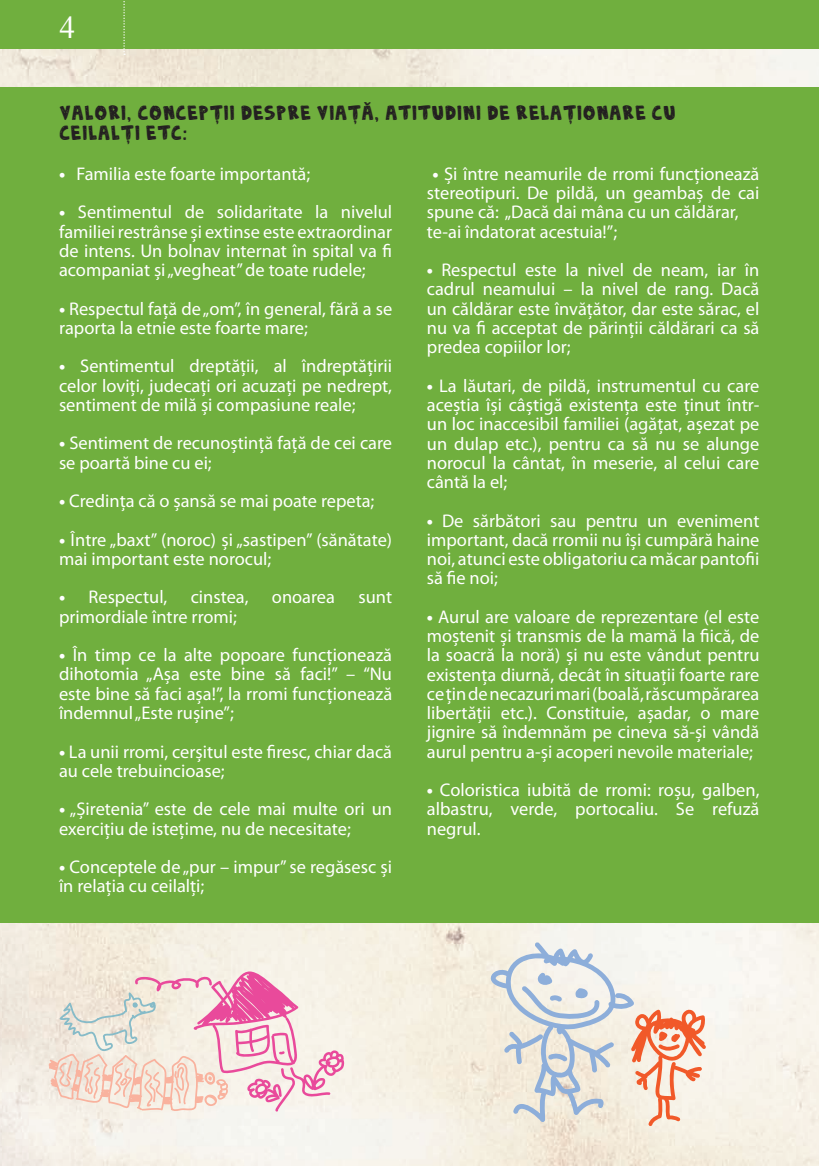
<style>
.page{position:relative;width:819px;height:1166px;background:#fff}
.page>*{position:absolute;margin:0;border:0;box-sizing:border-box;transform-origin:0 0}
.t1{font:31.5px "Times New Roman";color:#fff}
.t2{font:21px/19.2px "DENNE Sketchy";color:#231f20}
.t3{font:18.38px/19.2px "Myriad Pro";color:#fff;text-align:justify}
.s1{font-weight:700}
</style>
<div class="page">
<img style="left:0;top:49px;width:819px;height:1117px">
<div style="left:0;top:87px;width:819px;height:835px;background:#70af3e"></div>
<svg style="left:49px;top:971px;width:296px;height:140px;background:#f1d4d4"></svg>
<svg style="left:490px;top:942px;width:216px;height:184px;background:#e6dcd6"></svg>
<div style="left:0;top:0;width:819px;height:49px;background:#70af3e"></div>
<svg style="left:123px;top:1px;width:2px;height:54px"></svg>
<h1 class="t1" style="left:60px;top:10px;width:17px">4</h1>
<p class="t2" style="left:59px;top:105px;width:618px">VALORI, CONCEPŢII DESPRE VIAŢĂ, ATITUDINI DE RELAŢIONARE CU<br>CEILALŢI ETC:</p>
<p class="t3" style="left:59px;top:165px;width:253px"><span class="s1">•</span> Familia este foarte importantă;</p>
<p class="t3" style="left:59px;top:204px;width:334px"><span class="s1">•</span> Sentimentul de solidaritate la nivelul familiei restrânse și extinse este extraordinar de intens. Un bolnav internat în spital va fi acompaniat și „vegheat” de toate rudele;</p>
<p class="t3" style="left:59px;top:300px;width:335px"><span class="s1">•</span> Respectul faţă de „om”, în general, fără a se raporta la etnie este foarte mare;</p>
<p class="t3" style="left:59px;top:358px;width:334px"><span class="s1">•</span> Sentimentul dreptăţii, al îndreptăţirii celor loviţi, judecaţi ori acuzaţi pe nedrept, sentiment de milă și compasiune reale;</p>
<p class="t3" style="left:59px;top:435px;width:334px"><span class="s1">•</span> Sentiment de recunoștinţă faţă de cei care se poartă bine cu ei;</p>
<p class="t3" style="left:59px;top:493px;width:317px"><span class="s1">•</span> Credinţa că o șansă se mai poate repeta;</p>
<p class="t3" style="left:59px;top:531px;width:334px"><span class="s1">•</span> Între „baxt” (noroc) și „sastipen” (sănătate) mai important este norocul;</p>
<p class="t3" style="left:59px;top:589px;width:110px"><span class="s1">•</span> Respectul,</p>
<p class="t3" style="left:191px;top:589px;width:59px">cinstea,</p>
<p class="t3" style="left:272px;top:589px;width:65px">onoarea</p>
<p class="t3" style="left:358px;top:589px;width:35px">sunt</p>
<p class="t3" style="left:59px;top:608px;width:179px">primordiale între rromi;</p>
<p class="t3" style="left:59px;top:647px;width:334px"><span class="s1">•</span> În timp ce la alte popoare funcţionează dihotomia „Așa este bine să faci!” – “Nu este bine să faci așa!”, la rromi funcţionează îndemnul „Este rușine”;</p>
<p class="t3" style="left:59px;top:743px;width:334px"><span class="s1">•</span> La unii rromi, cerșitul este firesc, chiar dacă au cele trebuincioase;</p>
<p class="t3" style="left:59px;top:801px;width:334px"><span class="s1">•</span> „Șiretenia” este de cele mai multe ori un exerciţiu de isteţime, nu de necesitate;</p>
<p class="t3" style="left:59px;top:859px;width:334px"><span class="s1">•</span> Conceptele de „pur – impur” se regăsesc și în relaţia cu ceilalţi;</p>
<p class="t3" style="left:427px;top:166px;width:334px;text-align:left;text-indent:6px"><span class="s1">•</span> Și între neamurile de rromi funcţionează stereotipuri. De pildă, un geambaș de cai spune că: „Dacă dai mâna cu un căldărar, te-ai îndatorat acestuia!”;</p>
<p class="t3" style="left:427px;top:262px;width:334px"><span class="s1">•</span> Respectul este la nivel de neam, iar în cadrul neamului – la nivel de rang. Dacă un căldărar este învăţător, dar este sărac, el nu va fi acceptat de părinţii căldărari ca să predea copiilor lor;</p>
<p class="t3" style="left:427px;top:377px;width:334px"><span class="s1">•</span> La lăutari, de pildă, instrumentul cu care aceștia își câștigă existenţa este ţinut într&shy;un loc inaccesibil familiei (agăţat, așezat pe un dulap etc.), pentru ca să nu se alunge norocul la cântat, în meserie, al celui care cântă la el;</p>
<p class="t3" style="left:427px;top:512px;width:334px"><span class="s1">•</span> De sărbători sau pentru un eveniment important, dacă rromii nu își cumpără haine noi, atunci este obligatoriu ca măcar pantofii să fie noi;</p>
<p class="t3" style="left:427px;top:608px;width:334px"><span class="s1">•</span> Aurul are valoare de reprezentare (el este moștenit și transmis de la mamă la fiică, de la soacră la noră) și nu este vândut pentru existenţa diurnă, decât în situaţii foarte rare ce ţin de necazuri mari (boală, răscumpărarea libertăţii etc.). Constituie, așadar, o mare jignire să îndemnăm pe cineva să-și vândă aurul pentru a-și acoperi nevoile materiale;</p>
<p class="t3" style="left:427px;top:782px;width:334px"><span class="s1">•</span> Coloristica iubită de rromi: roșu, galben, albastru, verde, portocaliu. Se refuză negrul.</p>
</div>
